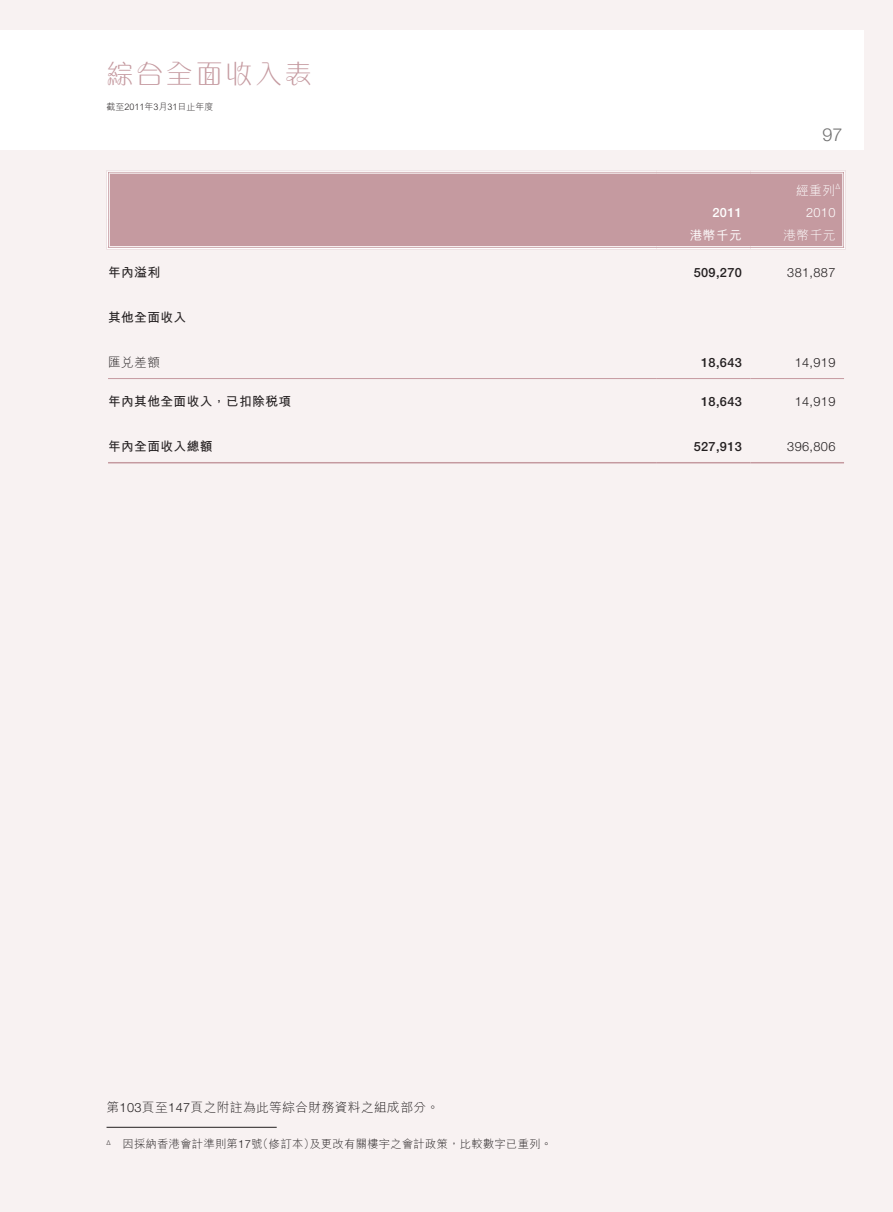
<style>
.page{position:relative;width:893px;height:1212px;background:#fff}
.page>*{position:absolute;margin:0;border:0;box-sizing:border-box;transform-origin:0 0}
.t1{font:27px "M Gentle HK Light E Ten B5 H";letter-spacing:.1em;color:#c59aa0}
.t2{font:300 18px "Helvetica Neue LT Std";color:#717171}
.t3{font:12.75px "M Hei HK Bold E Ten B5 H";letter-spacing:.03em;color:#231f20}
.t4{font:12.75px "M Hei HK Light E Ten B5 H";letter-spacing:.03em;color:#231f20}
.t5{font:500 12.75px "Helvetica Neue LT Std";letter-spacing:.03em;color:#231f20}
.t6{font:300 12.75px "Helvetica Neue LT Std";letter-spacing:.03em;color:#231f20}
.t7{font:12.75px "M Hei HK Light E Ten B5 H";letter-spacing:.03em;color:#fff}
.t8{font:500 12.75px "Helvetica Neue LT Std";color:#fff}
.t9{font:300 12.75px "Helvetica Neue LT Std";color:#fff}
.t10{font:12.75px "M Hei HK Medium E Ten B5 H";color:#fff}
.t11{font:11.25px "M Hei HK Light E Ten B5 H";letter-spacing:.03em;color:#231f20}
.t12{font:9px "M Hei HK Light E Ten B5 H";color:#231f20}
.t13{font:300 7.5px "Helvetica Neue LT Std";color:#fff}
.s1{font-family:"Helvetica Neue LT Std";font-weight:300}
</style>
<div class="page">
<div style="left:0;top:0;width:892px;height:1212px;background:#f8f2f2"></div>
<div style="left:0;top:30px;width:863px;height:119px;background:#fff"></div>
<div style="left:110px;top:174px;width:732px;height:72px;background:#c59aa0"></div>
<hr style="left:106px;top:170px;width:550px;height:3px;background:#c59aa0">
<hr style="left:106px;top:173px;width:3px;height:46px;background:#c59aa0">
<hr style="left:656px;top:170px;width:94px;height:3px;background:#c59aa0">
<hr style="left:106px;top:219px;width:3px;height:27px;background:#c59aa0">
<hr style="left:106px;top:246px;width:644px;height:3px;background:#c59aa0">
<hr style="left:750px;top:170px;width:95px;height:3px;background:#c59aa0">
<hr style="left:842px;top:173px;width:3px;height:46px;background:#c59aa0">
<hr style="left:750px;top:246px;width:95px;height:3px;background:#c59aa0">
<hr style="left:106px;top:170px;width:550px;height:2px;background:#fff">
<hr style="left:109px;top:173px;width:547px;height:1px;background:#fff">
<hr style="left:106px;top:172px;width:2px;height:47px;background:#fff">
<hr style="left:109px;top:173px;width:1px;height:46px;background:#fff">
<hr style="left:656px;top:170px;width:94px;height:2px;background:#fff">
<hr style="left:656px;top:173px;width:94px;height:1px;background:#fff">
<hr style="left:106px;top:219px;width:2px;height:29px;background:#fff">
<hr style="left:109px;top:246px;width:547px;height:1px;background:#fff">
<hr style="left:106px;top:248px;width:550px;height:1px;background:#fff">
<hr style="left:656px;top:246px;width:94px;height:1px;background:#fff">
<hr style="left:656px;top:248px;width:94px;height:1px;background:#fff">
<hr style="left:750px;top:170px;width:95px;height:2px;background:#fff">
<hr style="left:750px;top:173px;width:93px;height:1px;background:#fff">
<hr style="left:842px;top:173px;width:1px;height:46px;background:#fff">
<hr style="left:844px;top:172px;width:1px;height:47px;background:#fff">
<svg style="left:842px;top:219px;width:3px;height:29px"></svg>
<hr style="left:750px;top:246px;width:93px;height:1px;background:#fff">
<hr style="left:750px;top:248px;width:95px;height:1px;background:#fff">
<hr style="left:108px;top:378px;width:548px;height:1px;background:#c59aa0">
<hr style="left:656px;top:378px;width:94px;height:1px;background:#c59aa0">
<hr style="left:750px;top:378px;width:94px;height:1px;background:#c59aa0">
<hr style="left:108px;top:462px;width:548px;height:1px;background:#c59aa0">
<hr style="left:656px;top:462px;width:94px;height:1px;background:#c59aa0">
<hr style="left:750px;top:462px;width:94px;height:1px;background:#c59aa0">
<hr style="left:106px;top:1127px;width:171px;height:1px;background:#231f20">
<h1 class="t1" style="left:106px;top:64px;width:207px">綜合全面收入表</h1>
<p class="t12" style="left:106px;top:104px;width:109px">截至2011年3月31日止年度</p>
<p class="t8" style="left:712px;top:206px;width:31px">2011</p>
<h2 class="t2" style="left:822px;top:128px;width:22px">97</h2>
<p class="t7" style="left:796px;top:185px;width:40px">經重列</p>
<p class="t13" style="left:835px;top:184px;width:6px">Δ</p>
<p class="t9" style="left:806px;top:208px;width:31px">2010</p>
<p class="t10" style="left:689px;top:230px;width:54px">港幣千元</p>
<p class="t7" style="left:783px;top:230px;width:54px">港幣千元</p>
<p class="t3" style="left:108px;top:267px;width:54px">年內溢利</p>
<p class="t5" style="left:693px;top:265px;width:50px">509,270</p>
<p class="t6" style="left:787px;top:268px;width:50px">381,887</p>
<p class="t3" style="left:108px;top:312px;width:80px">其他全面收入</p>
<p class="t4" style="left:108px;top:357px;width:54px">匯兌差額</p>
<p class="t5" style="left:701px;top:355px;width:42px">18,643</p>
<p class="t6" style="left:794px;top:358px;width:42px">14,919</p>
<p class="t3" style="left:108px;top:397px;width:185px">年內其他全面收入，已扣除稅項</p>
<p class="t5" style="left:701px;top:394px;width:42px">18,643</p>
<p class="t6" style="left:794px;top:397px;width:42px">14,919</p>
<p class="t3" style="left:108px;top:442px;width:106px">年內全面收入總額</p>
<p class="t5" style="left:693px;top:439px;width:50px">527,913</p>
<p class="t6" style="left:787px;top:442px;width:50px">396,806</p>
<p class="t4" style="left:106px;top:1102px;width:334px">第<span class="s1">103</span>頁至<span class="s1">147</span>頁之附註為此等綜合財務資料之組成部分。</p>
<p class="t11" style="left:106px;top:1140px;width:447px"><sup>Δ</sup> 因採納香港會計準則第<span class="s1">17</span>號（修訂本）及更改有關樓宇之會計政策，比較數字已重列。</p>
</div>
